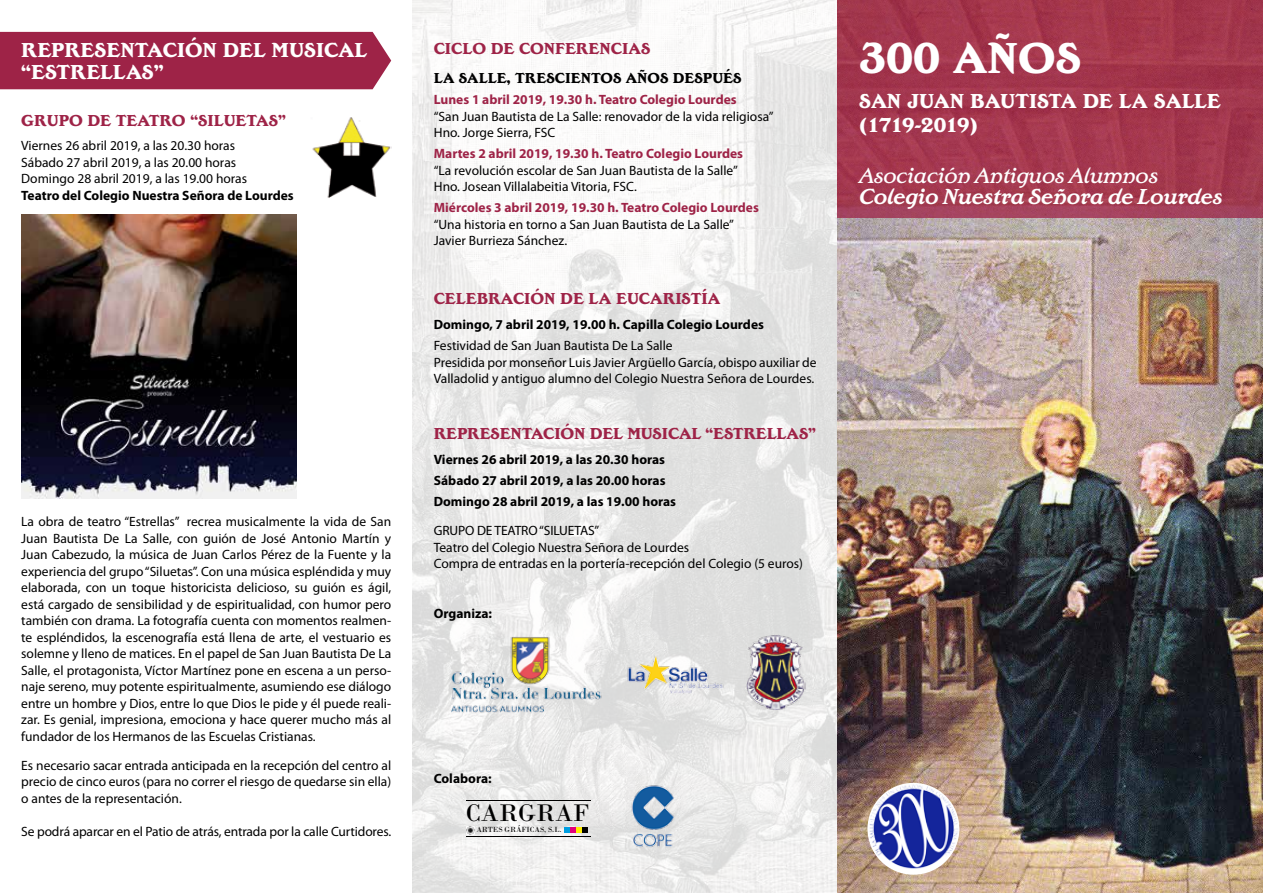
<style>
.page{position:relative;width:1263px;height:893px;background:#fff}
.page>*{position:absolute;margin:0;border:0;box-sizing:border-box;transform-origin:0 0}
.t1{font:45px "B Edwardian Bld";color:#fff}
.t2{font:25.2px "Bodoni";color:#000}
.t3{font:22.5px "B Edwardian Itlic";letter-spacing:-.01em;color:#fff}
.t4{font:22.5px "Edwardian Bld Itlic";letter-spacing:-.01em;color:#fff}
.t5{font:21px/22.5px "B Edwardian Bld";color:#fff}
.t6{font:16.5px "B Edwardian Bld";color:#9e2347}
.t7{font:15px "B Edwardian Bld";color:#000}
.t8{font:13.5px/16.5px "Myriad Pro";color:#000}
.t9{font:700 13.5px/21px "Myriad Pro";color:#000}
.t10{font:700 13.5px "Myriad Pro";color:#9e2347}
.t11{font:7.8px "Bodoni";color:#000}
</style>
<div class="page">
<img style="left:412px;top:0;width:851px;height:893px">
<div style="left:0;top:32px;width:391px;height:57px;background:#9e2347"></div>
<div style="left:838px;top:0;width:425px;height:218px;background:linear-gradient(to bottom,#a3344a,#a43b53)"></div>
<img style="left:21px;top:215px;width:275px;height:283px">
<img style="left:312px;top:117px;width:79px;height:81px">
<img style="left:623px;top:782px;width:62px;height:68px">
<svg style="left:467px;top:826px;width:7px;height:8px"></svg>
<svg style="left:564px;top:827px;width:24px;height:5px"></svg>
<hr style="left:466px;top:836px;width:124px;height:1px;background:#000">
<hr style="left:466px;top:801px;width:124px;height:1px;background:#000">
<img style="left:621px;top:649px;width:109px;height:52px">
<img style="left:746px;top:634px;width:60px;height:76px">
<img style="left:436px;top:635px;width:174px;height:80px">
<img style="left:849px;top:764px;width:128px;height:128px">
<h3 class="t5" style="left:21px;top:40px;width:347px">REPRESENTACIÓN DEL MUSICAL “ESTRELLAS”</h3>
<p class="t6" style="left:21px;top:110px;width:266px">GRUPO DE TEATRO “SILUETAS”</p>
<p class="t8" style="left:21px;top:138px;width:227px">Viernes 26 abril 2019, a las 20.30 horas<br>Sábado 27 abril 2019, a las 20.00 horas<br>Domingo 28 abril 2019, a las 19.00 horas</p>
<p class="t9" style="left:21px;top:184px;width:274px">Teatro del Colegio Nuestra Señora de Lourdes</p>
<p class="t8" style="left:21px;top:514px;width:371px;text-align:justify">La obra de teatro “Estrellas” recrea musicalmente la vida de San Juan Bautista De La Salle, con guión de José Antonio Martín y Juan Cabezudo, la música de Juan Carlos Pérez de la Fuente y la experiencia del grupo “Siluetas”. Con una música espléndida y muy elaborada, con un toque historicista delicioso, su guión es ágil, está cargado de sensibilidad y de espiritualidad, con humor pero también con drama. La fotografía cuenta con momentos realmen&shy;te espléndidos, la escenografía está llena de arte, el vestuario es solemne y lleno de matices. En el papel de San Juan Bautista De La Salle, el protagonista, Víctor Martínez pone en escena a un perso&shy;naje sereno, muy potente espiritualmente, asumiendo ese diálogo entre un hombre y Dios, entre lo que Dios le pide y él puede reali&shy;zar. Es genial, impresiona, emociona y hace querer mucho más al fundador de los Hermanos de las Escuelas Cristianas.</p>
<p class="t8" style="left:21px;top:757px;width:371px;text-align:justify">Es necesario sacar entrada anticipada en la recepción del centro al precio de cinco euros (para no correr el riesgo de quedarse sin ella) o antes de la representación.</p>
<p class="t8" style="left:21px;top:823px;width:371px">Se podrá aparcar en el Patio de atrás, entrada por la calle Curtidores.</p>
<p class="t6" style="left:434px;top:37px;width:218px">CICLO DE CONFERENCIAS</p>
<p class="t7" style="left:434px;top:68px;width:309px">LA SALLE, TRESCIENTOS AÑOS DESPUÉS</p>
<p class="t10" style="left:434px;top:91px;width:304px">Lunes 1 abril 2019, 19.30 h. Teatro Colegio Lourdes</p>
<p class="t8" style="left:434px;top:108px;width:341px">“San Juan Bautista de La Salle: renovador de la vida religiosa”<br>Hno. Jorge Sierra, FSC</p>
<p class="t10" style="left:434px;top:145px;width:311px">Martes 2 abril 2019, 19.30 h. Teatro Colegio Lourdes</p>
<p class="t8" style="left:434px;top:162px;width:306px">“La revolución escolar de San Juan Bautista de la Salle”<br>Hno. Josean Villalabeitia Vitoria, FSC.</p>
<p class="t10" style="left:434px;top:199px;width:327px">Miércoles 3 abril 2019, 19.30 h. Teatro Colegio Lourdes</p>
<p class="t8" style="left:434px;top:216px;width:302px">“Una historia en torno a San Juan Bautista de La Salle”<br>Javier Burrieza Sánchez.</p>
<p class="t6" style="left:434px;top:287px;width:288px">CELEBRACIÓN DE LA EUCARISTÍA</p>
<p class="t9" style="left:434px;top:314px;width:332px">Domingo, 7 abril 2019, 19.00 h. Capilla Colegio Lourdes</p>
<p class="t8" style="left:434px;top:338px;width:384px">Festividad de San Juan Bautista De La Salle<br>Presidida por monseñor Luis Javier Argüello García, obispo auxiliar de<br>Valladolid y antiguo alumno del Colegio Nuestra Señora de Lourdes.</p>
<p class="t6" style="left:434px;top:422px;width:384px">REPRESENTACIÓN DEL MUSICAL “ESTRELLAS”</p>
<p class="t9" style="left:434px;top:448px;width:244px">Viernes 26 abril 2019, a las 20.30 horas<br>Sábado 27 abril 2019, a las 20.00 horas<br>Domingo 28 abril 2019, a las 19.00 horas</p>
<p class="t8" style="left:434px;top:523px;width:371px">GRUPO DE TEATRO “SILUETAS”<br>Teatro del Colegio Nuestra Señora de Lourdes<br>Compra de entradas en la portería-recepción del Colegio (5 euros)</p>
<p class="t9" style="left:434px;top:602px;width:60px">Organiza:</p>
<h1 class="t1" style="left:859px;top:28px;width:224px">300 AÑOS</h1>
<h3 class="t5" style="left:859px;top:91px;width:363px;line-height:24px">SAN JUAN BAUTISTA DE LA SALLE (1719-2019)</h3>
<h3 class="t4" style="left:859px;top:160px;width:301px">Asociación Antiguos Alumnos</h3>
<h3 class="t3" style="left:859px;top:181px;width:365px">Colegio Nuestra Señora de Lourdes</h3>
<p class="t9" style="left:434px;top:767px;width:59px">Colabora:</p>
<h2 class="t2" style="left:466px;top:798px;width:125px">CARGRAF</h2>
<p class="t11" style="left:476px;top:825px;width:87px">ARTES GRÁFICAS, S.L.</p>
</div>
